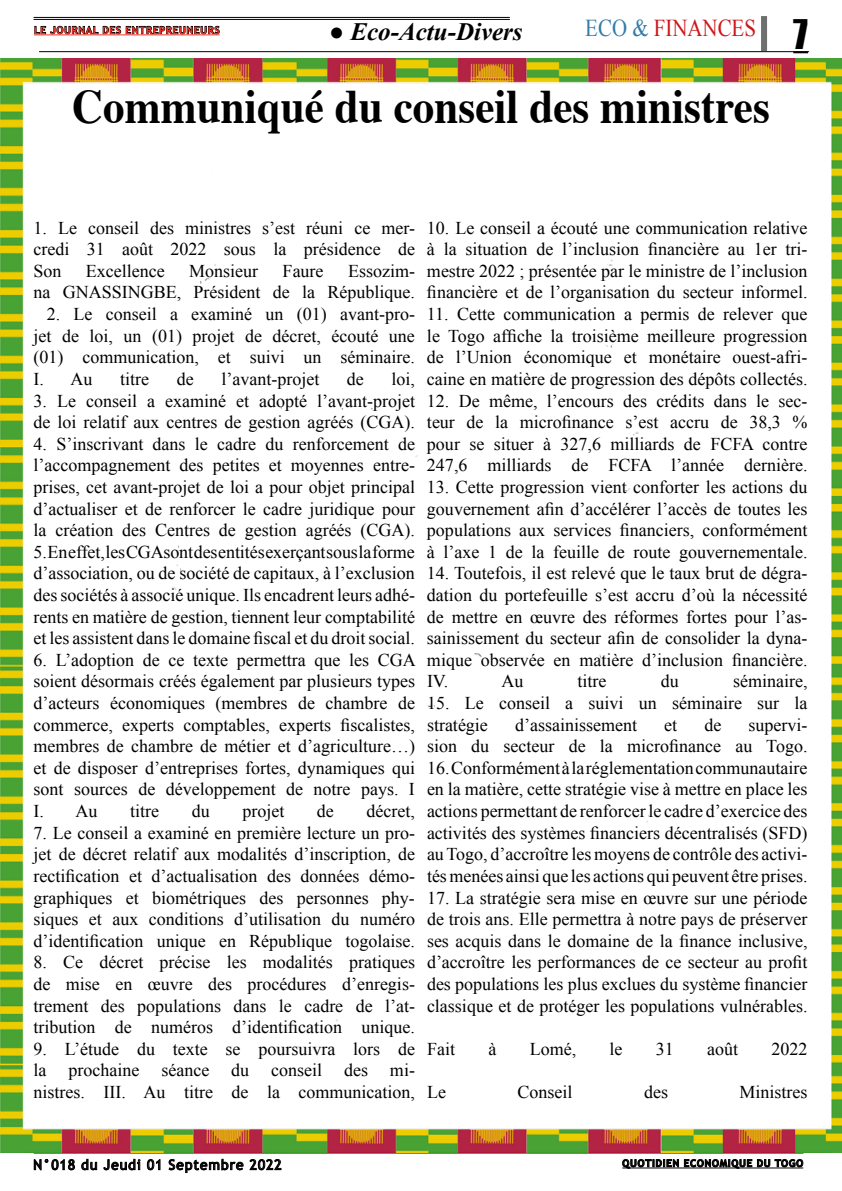
<style>
.page{position:relative;width:842px;height:1191px;background:#fff}
.page>*{position:absolute;margin:0;border:0;box-sizing:border-box;transform-origin:0 0}
.t1{font:700 48px "Times";color:#000;scale:.9 1}
.t2{font:37.5px "Impact";color:#000}
.t3{font:italic 700 25px "Times New Roman";color:#000}
.t4{font:24.2px "Times New Roman";color:#cd171a;scale:.86 1}
.t5{font:18px/21.6px "Times New Roman";color:#000;text-align:justify}
.t6{font:14px "Trebuchet MS";letter-spacing:.07em;color:#000}
.t7{font:700 10px "Trebuchet MS";letter-spacing:.07em;color:#ff2e20}
.t8{font:700 10px "Trebuchet MS";letter-spacing:.07em;color:#000}
.s1{color:#337ca9}
.s2{font-family:"Trebuchet"}
</style>
<div class="page">
<hr style="left:34px;top:17px;width:476px;height:1px;background:#000">
<hr style="left:34px;top:19px;width:476px;height:1px;background:#000">
<hr style="left:39px;top:51px;width:770px;height:1px;background:#000">
<svg style="left:793px;top:51px;width:15px;height:2px"></svg>
<div style="left:761px;top:16px;width:6px;height:35px;background:#706f6f"></div>
<hr style="left:34px;top:34px;width:186px;height:1px;background:#ff2e20">
<svg style="left:34px;top:26px;width:186px;height:8px"></svg>
<svg style="left:622px;top:1158px;width:181px;height:10px"></svg>
<svg style="left:34px;top:1159px;width:41px;height:11px"></svg>
<svg style="left:81px;top:1158px;width:16px;height:12px"></svg>
<svg style="left:103px;top:1158px;width:37px;height:12px"></svg>
<svg style="left:147px;top:1159px;width:13px;height:11px"></svg>
<svg style="left:169px;top:1158px;width:75px;height:15px"></svg>
<svg style="left:250px;top:1159px;width:31px;height:11px"></svg>
<hr style="left:34px;top:1152px;width:769px;height:1px;background:#000">
<img style="left:0;top:58px;width:842px;height:1094px">
<svg style="left:72px;top:86px;width:254px;height:49px"></svg>
<svg style="left:334px;top:88px;width:50px;height:38px"></svg>
<svg style="left:393px;top:87px;width:127px;height:39px"></svg>
<svg style="left:528px;top:88px;width:62px;height:38px"></svg>
<svg style="left:599px;top:87px;width:172px;height:39px"></svg>
<p class="t7" style="left:34px;top:24px;width:187px">LE JOURNAL DES ENTREPREUNEURS</p>
<h3 class="t4" style="left:585px;top:11px;width:200px"><span class="s1">ECO &amp;</span> FINANCES</h3>
<h3 class="t3" style="left:329px;top:14px;width:195px"><span class="s2">●</span> Eco-Actu-Divers</h3>
<h1 class="t1" style="left:72px;top:61px;width:777px">Communiqué du conseil des ministres</h1>
<h2 class="t2" style="left:793px;top:5px;width:16px">7</h2>
<p class="t5" style="left:34px;top:216px;width:383px">1. Le conseil des ministres s’est réuni ce mer&shy;credi 31 août 2022 sous la présidence de Son</p>
<p class="t5" style="left:34px;top:260px;width:383px;text-align:right">Essozim-<br>na GNASSINGBE, Président de la République.</p>
<p class="t5" style="left:34px;top:303px;width:383px;text-indent:13px">2. Le conseil a examiné un (01) avant-pro&shy;jet de loi, un (01) projet de décret, écouté une (01) communication, et suivi un séminaire.<br>I. Au</p>
<p class="t5" style="left:86px;top:260px;width:80px">Excellence</p>
<p class="t5" style="left:189px;top:260px;width:70px">Monsieur</p>
<p class="t5" style="left:283px;top:260px;width:42px">Faure</p>
<p class="t5" style="left:120px;top:368px;width:30px">titre</p>
<p class="t5" style="left:177px;top:368px;width:18px">de</p>
<p class="t5" style="left:221px;top:368px;width:99px">l’avant-projet</p>
<p class="t5" style="left:347px;top:368px;width:18px">de</p>
<p class="t5" style="left:391px;top:368px;width:25px">loi,</p>
<p class="t5" style="left:34px;top:389px;width:383px">3. Le conseil a examiné et adopté l’avant-projet de loi relatif aux centres de gestion agréés (CGA).</p>
<p class="t5" style="left:34px;top:432px;width:383px">4. S’inscrivant dans le cadre du renforcement de l’accompagnement des petites et moyennes entre&shy;prises, cet avant-projet de loi a pour objet principal d’actualiser et de renforcer le cadre juridique pour la création des Centres de gestion agréés (CGA).</p>
<p class="t5" style="left:34px;top:540px;width:383px">5. En effet, les CGA sont des entités exerçant sous la forme d’association, ou de société de capitaux, à l’exclusion des sociétés à associé unique. Ils encadrent leurs adhé&shy;rents en matière de gestion, tiennent leur comptabilité et les assistent dans le domaine fiscal et du droit social.</p>
<p class="t5" style="left:34px;top:648px;width:384px">6. L’adoption de ce texte permettra que les CGA soient désormais créés également par plusieurs types d’acteurs économiques (membres de chambre de commerce, experts comptables, experts fiscalistes, membres de chambre de métier et d’agriculture…) et de disposer d’entreprises fortes, dynamiques qui sont sources de développement de notre pays. I I. Au</p>
<p class="t5" style="left:130px;top:800px;width:30px">titre</p>
<p class="t5" style="left:192px;top:800px;width:19px">du</p>
<p class="t5" style="left:242px;top:800px;width:43px">projet</p>
<p class="t5" style="left:317px;top:800px;width:18px">de</p>
<p class="t5" style="left:366px;top:800px;width:50px">décret,</p>
<p class="t5" style="left:34px;top:821px;width:383px">7. Le conseil a examiné en première lecture un pro&shy;jet de décret relatif aux modalités d’inscription, de rectification et d’actualisation des données démo&shy;graphiques et biométriques des personnes phy&shy;siques et aux conditions d’utilisation du numéro d’identification unique en République togolaise.</p>
<p class="t5" style="left:34px;top:951px;width:383px">8. Ce décret précise les modalités pratiques de mise en œuvre des procédures d’enregis&shy;trement des populations dans le cadre de l’at&shy;tribution de numéros d’identification unique.</p>
<p class="t5" style="left:34px;top:1037px;width:383px">9. L’étude du texte se poursuivra lors de la prochaine séance du conseil des mi&shy;nistres. III. Au titre de la communication,</p>
<p class="t5" style="left:427px;top:216px;width:382px">10. Le conseil a écouté une communication relative à la situation de l’inclusion financière au 1er tri&shy;mestre 2022 ; présentée par le ministre de l’inclusion financière et de l’organisation du secteur informel.</p>
<p class="t5" style="left:427px;top:303px;width:382px">11. Cette communication a permis de relever que le Togo affiche la troisième meilleure progression de l’Union économique et monétaire ouest-afri&shy;caine en matière de progression des dépôts collectés.</p>
<p class="t5" style="left:427px;top:389px;width:382px">12. De même, l’encours des crédits dans le sec&shy;teur de la microfinance s’est accru de 38,3 % pour se situer à 327,6 milliards de FCFA contre 247,6 milliards de FCFA l’année dernière.</p>
<p class="t5" style="left:427px;top:476px;width:382px">13. Cette progression vient conforter les actions du gouvernement afin d’accélérer l’accès de toutes les populations aux services financiers, conformément à l’axe 1 de la feuille de route gouvernementale.</p>
<p class="t5" style="left:427px;top:562px;width:382px">14. Toutefois, il est relevé que le taux brut de dégra&shy;dation du portefeuille s’est accru d’où la nécessité de mettre en œuvre des réformes fortes pour l’as&shy;sainissement du secteur afin de consolider la dyna&shy;mique observée en matière d’inclusion financière.<br>IV.</p>
<p class="t5" style="left:501px;top:670px;width:23px">Au</p>
<p class="t5" style="left:578px;top:670px;width:30px">titre</p>
<p class="t5" style="left:661px;top:670px;width:19px">du</p>
<p class="t5" style="left:733px;top:670px;width:76px">séminaire,</p>
<p class="t5" style="left:427px;top:692px;width:382px">15. Le conseil a suivi un séminaire sur la stratégie</p>
<p class="t5" style="left:427px;top:713px;width:382px;text-align:right">supervi-<br>sion du secteur de la microfinance au Togo.</p>
<p class="t5" style="left:427px;top:756px;width:382px">16. Conformément à la réglementation communautaire en la matière, cette stratégie vise à mettre en place les actions permettant de renforcer le cadre d’exercice des activités des systèmes financiers décentralisés (SFD) au Togo, d’accroître les moyens de contrôle des activi&shy;tés menées ainsi que les actions qui peuvent être prises.</p>
<p class="t5" style="left:427px;top:886px;width:382px">17. La stratégie sera mise en œuvre sur une période de trois ans. Elle permettra à notre pays de préserver ses acquis dans le domaine de la finance inclusive, d’accroître les performances de ce secteur au profit des populations les plus exclues du système financier classique et de protéger les populations vulnérables.</p>
<p class="t5" style="left:427px;top:1037px;width:30px">Fait</p>
<p class="t5" style="left:488px;top:1037px;width:9px">à</p>
<p class="t5" style="left:530px;top:1037px;width:48px">Lomé,</p>
<p class="t5" style="left:609px;top:1037px;width:14px">le</p>
<p class="t5" style="left:656px;top:1037px;width:19px">31</p>
<p class="t5" style="left:707px;top:1037px;width:32px">août</p>
<p class="t5" style="left:771px;top:1037px;width:37px">2022</p>
<p class="t5" style="left:427px;top:1080px;width:20px">Le</p>
<p class="t5" style="left:517px;top:1080px;width:57px">Conseil</p>
<p class="t5" style="left:644px;top:1080px;width:25px">des</p>
<p class="t5" style="left:739px;top:1080px;width:70px">Ministres</p>
<p class="t5" style="left:515px;top:713px;width:123px">d’assainissement</p>
<p class="t5" style="left:664px;top:713px;width:14px">et</p>
<p class="t5" style="left:704px;top:713px;width:18px">de</p>
<p class="t6" style="left:33px;top:1156px;width:250px">N°018 du Jeudi 01 Septembre 2022</p>
<p class="t8" style="left:622px;top:1156px;width:182px">QUOTIDIEN ECONOMIQUE DU TOGO</p>
</div>
